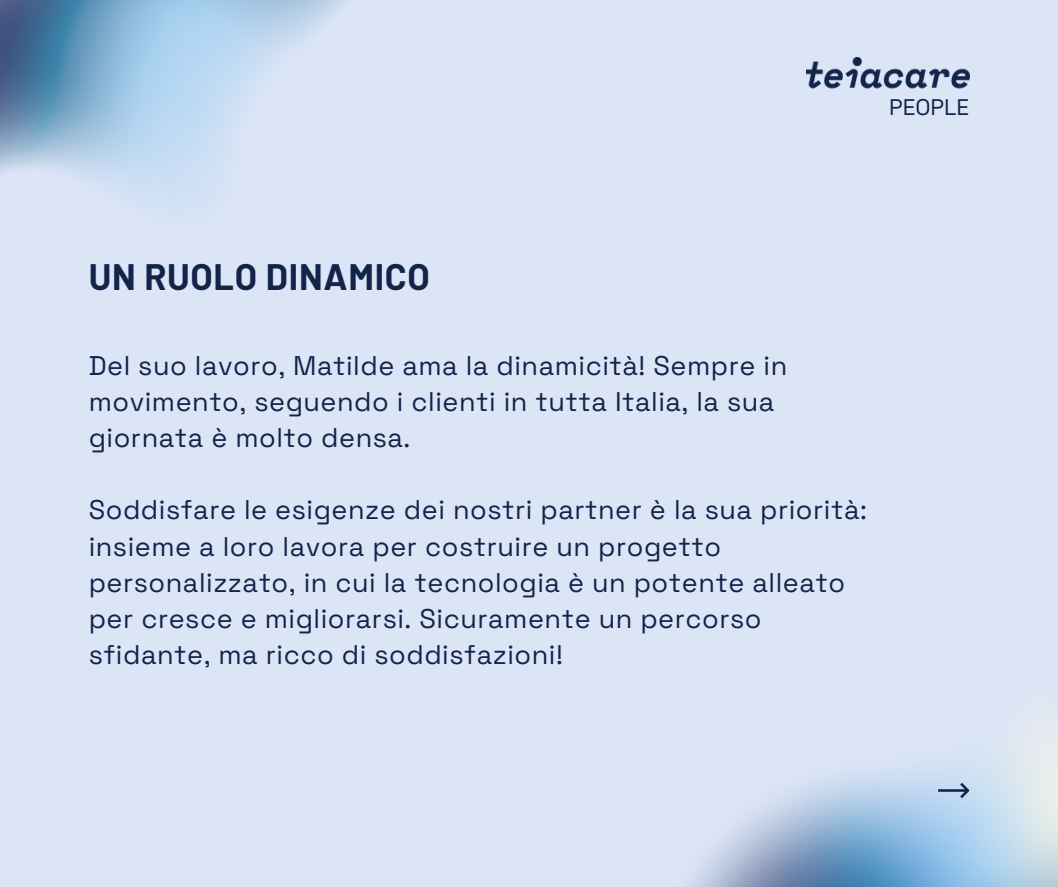
<style>
.page{position:relative;width:1058px;height:887px;background:#fff}
.page>*{position:absolute;margin:0;border:0;box-sizing:border-box;transform-origin:0 0}
.t1{font:700 36px "Barlow";letter-spacing:.02em;color:#13244b}
.t2{font:27px/36px "Space Grotesk";letter-spacing:.02em;color:#13244b}
.t3{font:22.65px "Space Grotesk";color:#13244b}
</style>
<div class="page">
<div style="left:0;top:0;width:1058px;height:886px;background:#dce5f6"></div>
<img style="left:0;top:0;width:347px;height:201px">
<img style="left:691px;top:737px;width:367px;height:149px">
<img style="left:806px;top:57px;width:163px;height:32px">
<svg style="left:938px;top:782px;width:31px;height:16px"></svg>
<p class="t3" style="left:889px;top:92px;width:81px">PEOPLE</p>
<h1 class="t1" style="left:89px;top:254px;width:343px">UN RUOLO DINAMICO</h1>
<p class="t2" style="left:89px;top:348px;width:700px">Del suo lavoro, Matilde ama la dinamicità! Sempre in movimento, seguendo i clienti in tutta Italia, la sua giornata è molto densa.</p>
<p class="t2" style="left:89px;top:492px;width:779px">Soddisfare le esigenze dei nostri partner è la sua priorità: insieme a loro lavora per costruire un progetto personalizzato, in cui la tecnologia è un potente alleato per cresce e migliorarsi. Sicuramente un percorso sfidante, ma ricco di soddisfazioni!</p>
</div>
